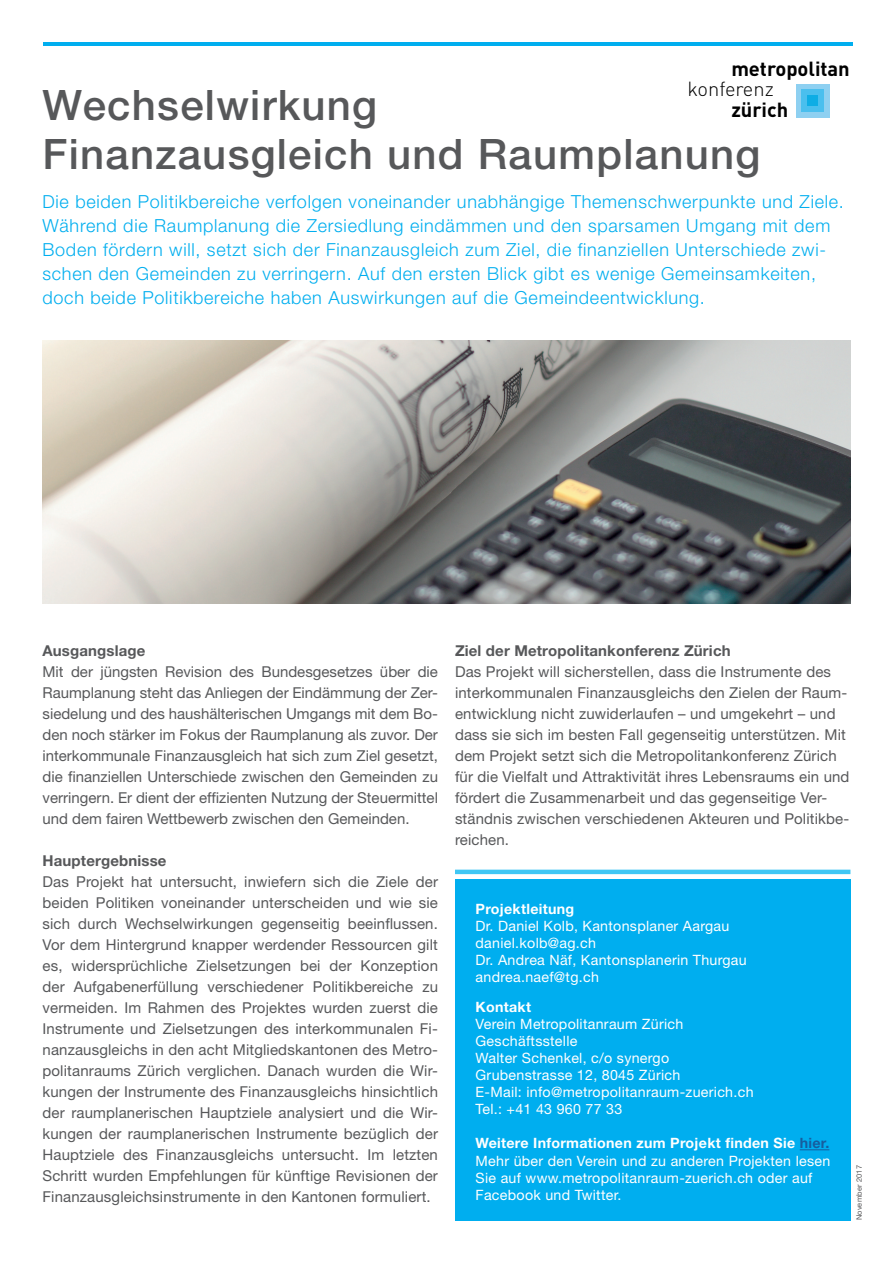
<style>
.page{position:relative;width:893px;height:1263px;background:#fff}
.page>*{position:absolute;margin:0;border:0;box-sizing:border-box;transform-origin:0 0}
.t1{font:500 42px/49.5px "Helvetica Neue";letter-spacing:.03em;color:#57585a}
.t2{font:700 20.1px "DIN";letter-spacing:-.005em;color:#000}
.t3{font:300 20.1px "DIN";letter-spacing:-.005em;color:#000}
.t4{font:300 18px/24px "Helvetica Neue";letter-spacing:.04em;color:#00aeef}
.t5{font:15px/21px "Helvetica Neue";letter-spacing:.01em;color:#57585a;text-align:justify}
.t6{font:700 15px "Helvetica Neue";letter-spacing:.01em;color:#57585a}
.t7{font:14.25px/17.1px "Helvetica Neue";letter-spacing:.02em;color:#fff}
.t8{font:700 14.25px "Helvetica Neue";letter-spacing:.02em;color:#fff}
.t9{font:7.5px "Helvetica Neue";letter-spacing:.02em;color:#57585a}
.s1{font-weight:700}
.s2{font-weight:700;color:#175d9e}
</style>
<div class="page">
<div style="left:796px;top:84px;width:34px;height:33px;background:#8ed0f1"></div>
<div style="left:802px;top:90px;width:22px;height:22px;background:#4abfee"></div>
<div style="left:808px;top:95px;width:10px;height:11px;background:#0eade5"></div>
<hr style="left:43px;top:43px;width:810px;height:3px;background:#00aeef">
<img style="left:43px;top:340px;width:807px;height:264px">
<div style="left:455px;top:879px;width:395px;height:341px;background:#00aeef"></div>
<svg style="left:800px;top:1149px;width:29px;height:1px"></svg>
<hr style="left:455px;top:870px;width:395px;height:4px;background:#40c7f4">
<h2 class="t2" style="left:731px;top:56px;width:120px">metropolitan</h2>
<h2 class="t3" style="left:687px;top:77px;width:88px">konferenz</h2>
<h2 class="t2" style="left:731px;top:97px;width:58px">zürich</h2>
<h1 class="t1" style="left:43px;top:80px;width:719px">Wechselwirkung<br>Finanzausgleich und Raumplanung</h1>
<p class="t4" style="left:43px;top:190px;width:803px">Die beiden Politikbereiche verfolgen voneinander unabhängige Themenschwerpunkte und Ziele.<br>Während die Raumplanung die Zersiedlung eindämmen und den sparsamen Umgang mit dem Boden fördern will, setzt sich der Finanzausgleich zum Ziel, die finanziellen Unterschiede zwi&shy;schen den Gemeinden zu verringern. Auf den ersten Blick gibt es wenige Gemeinsamkeiten, doch beide Politikbereiche haben Auswirkungen auf die Gemeindeentwicklung.</p>
<p class="t6" style="left:43px;top:641px;width:105px">Ausgangslage</p>
<p class="t5" style="left:43px;top:661px;width:397px">Mit der jüngsten Revision des Bundesgesetzes über die Raumplanung steht das Anliegen der Eindämmung der Zer&shy;siedelung und des haushälterischen Umgangs mit dem Bo&shy;den noch stärker im Fokus der Raumplanung als zuvor. Der interkommunale Finanzausgleich hat sich zum Ziel gesetzt, die finanziellen Unterschiede zwischen den Gemeinden zu verringern. Er dient der effizienten Nutzung der Steuermittel und dem fairen Wettbewerb zwischen den Gemeinden.</p>
<p class="t6" style="left:43px;top:851px;width:126px">Hauptergebnisse</p>
<p class="t5" style="left:43px;top:871px;width:397px">Das Projekt hat untersucht, inwiefern sich die Ziele der beiden Politiken voneinander unterscheiden und wie sie sich durch Wechselwirkungen gegenseitig beeinflussen.<br>Vor dem Hintergrund knapper werdender Ressourcen gilt es, widersprüchliche Zielsetzungen bei der Konzeption der Aufgabenerfüllung verschiedener Politikbereiche zu vermeiden. Im Rahmen des Projektes wurden zuerst die Instrumente und Zielsetzungen des interkommunalen Fi&shy;nanzausgleichs in den acht Mitgliedskantonen des Metro&shy;politanraums Zürich verglichen. Danach wurden die Wir&shy;kungen der Instrumente des Finanzausgleichs hinsichtlich der raumplanerischen Hauptziele analysiert und die Wir&shy;kungen der raumplanerischen Instrumente bezüglich der Hauptziele des Finanzausgleichs untersucht. Im letzten Schritt wurden Empfehlungen für künftige Revisionen der Finanzausgleichsinstrumente in den Kantonen formuliert.</p>
<p class="t6" style="left:455px;top:641px;width:277px">Ziel der Metropolitankonferenz Zürich</p>
<p class="t5" style="left:455px;top:661px;width:396px;text-align:left">Das Projekt will sicherstellen, dass die Instrumente des interkommunalen Finanzausgleichs den Zielen der Raum&shy;entwicklung nicht zuwiderlaufen – und umgekehrt – und dass sie sich im besten Fall gegenseitig unterstützen. Mit dem Projekt setzt sich die Metropolitankonferenz Zürich für die Vielfalt und Attraktivität ihres Lebensraums ein und fördert die Zusammenarbeit und das gegenseitige Ver&shy;ständnis zwischen verschiedenen Akteuren und Politikbe&shy;reichen.</p>
<p class="t8" style="left:476px;top:900px;width:100px">Projektleitung</p>
<p class="t7" style="left:476px;top:917px;width:273px">Dr. Daniel Kolb, Kantonsplaner Aargau daniel.kolb@ag.ch<br>Dr. Andrea Näf, Kantonsplanerin Thurgau andrea.naef@tg.ch</p>
<p class="t8" style="left:476px;top:998px;width:57px">Kontakt</p>
<p class="t7" style="left:476px;top:1015px;width:280px">Verein Metropolitanraum Zürich<br>Geschäftsstelle<br>Walter Schenkel, c/o synergo<br>Grubenstrasse 12, 8045 Zürich<br>E-Mail: info@metropolitanraum-zuerich.ch<br>Tel.: +41 43 960 77 33</p>
<p class="t7" style="left:476px;top:1134px;width:356px"><span class="s1">Weitere Informationen zum Projekt finden Sie</span> <span class="s2">hier.<br></span>Mehr über den Verein und zu anderen Projekten lesen Sie auf www.metropolitanraum-zuerich.ch oder auf Facebook und Twitter.</p>
<p class="t9" style="left:855px;top:1220px;width:57px;rotate:-90deg">November 2017</p>
</div>
